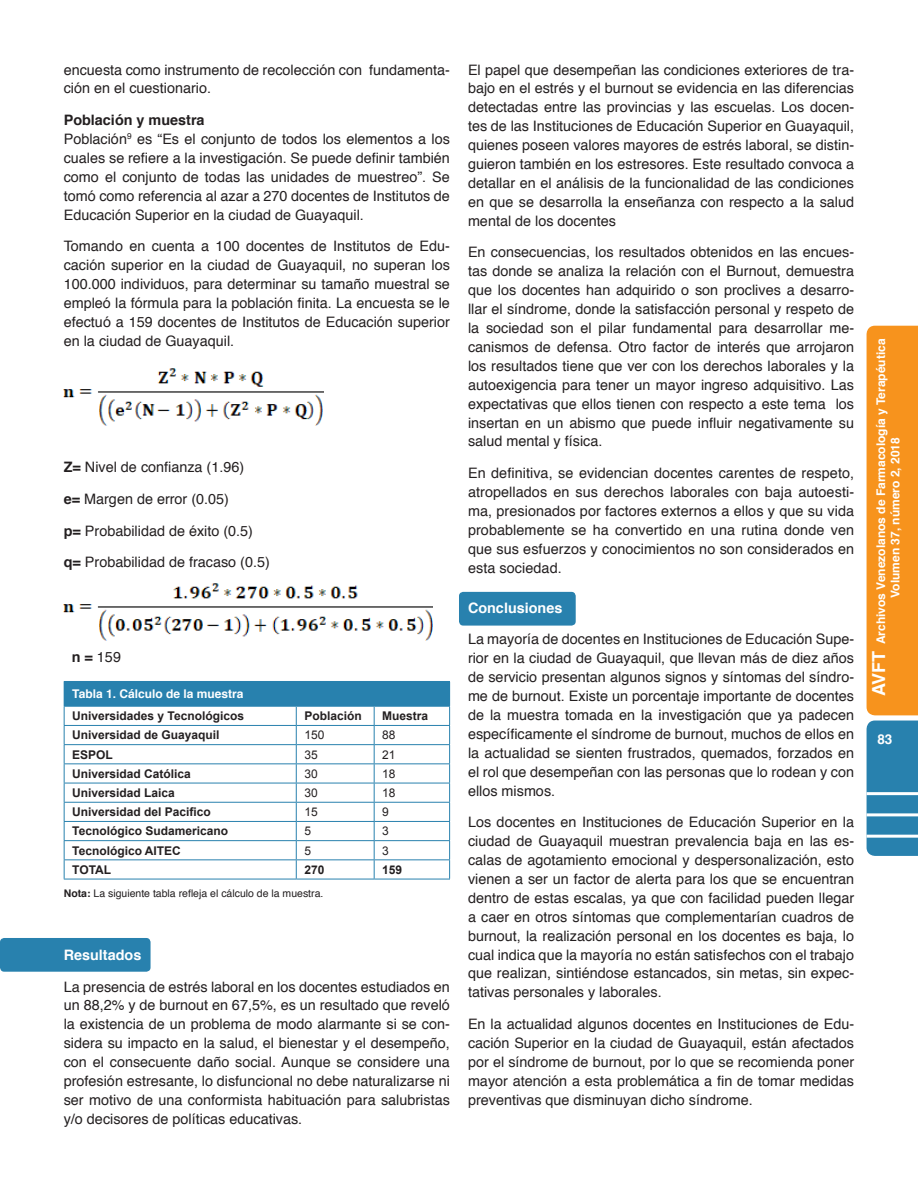
<style>
.page{position:relative;width:918px;height:1188px;background:#fff}
.page>*{position:absolute;margin:0;border:0;box-sizing:border-box;transform-origin:0 0}
.Párrafo_de_lista{font:14.4px/18.9px "Helvetica";color:#231f20;text-align:justify}
.Título_2{font:700 14.4px "Helvetica";color:#fff}
.t1{font:700 14.4px "Helvetica";color:#231f20}
.t2{font:700 13.5px "Helvetica";color:#fff}
.t3{font:700 12px "Arial";color:#231f20}
.Párrafo_de_lista-2{font:700 12px/14.4px "Helvetica";color:#fff;text-align:center}
.t4{font:12px "Arial";color:#231f20}
.t5{font:10.5px "Helvetica";color:#231f20}
.s1{font-weight:700}
.s2{font-size:18px}
</style>
<div class="page">
<div style="left:867px;top:721px;width:51px;height:135px;background:#2881ae"></div>
<div style="left:867px;top:326px;width:51px;height:389px;background:#f7931d"></div>
<hr style="left:867px;top:835px;width:51px;height:3px;background:#fff">
<hr style="left:867px;top:813px;width:51px;height:3px;background:#fff">
<hr style="left:867px;top:792px;width:51px;height:3px;background:#fff">
<div style="left:459px;top:592px;width:117px;height:34px;background:#2881ae;border-radius:4px"></div>
<div style="left:0;top:938px;width:151px;height:34px;background:#2881ae;border-radius:4px"></div>
<img style="left:64px;top:368px;width:260px;height:57px">
<img style="left:64px;top:583px;width:369px;height:57px">
<div style="left:64px;top:681px;width:386px;height:25px;background:#2881ae"></div>
<hr style="left:64px;top:706px;width:232px;height:1px;background:#2881ae">
<hr style="left:296px;top:706px;width:78px;height:1px;background:#2881ae">
<hr style="left:374px;top:706px;width:76px;height:1px;background:#2881ae">
<hr style="left:64px;top:725px;width:232px;height:1px;background:#2881ae">
<hr style="left:296px;top:725px;width:78px;height:1px;background:#2881ae">
<hr style="left:374px;top:725px;width:76px;height:1px;background:#2881ae">
<hr style="left:64px;top:744px;width:232px;height:1px;background:#2881ae">
<hr style="left:296px;top:744px;width:78px;height:1px;background:#2881ae">
<hr style="left:374px;top:744px;width:76px;height:1px;background:#2881ae">
<hr style="left:64px;top:763px;width:232px;height:1px;background:#2881ae">
<hr style="left:296px;top:763px;width:78px;height:1px;background:#2881ae">
<hr style="left:374px;top:763px;width:76px;height:1px;background:#2881ae">
<hr style="left:64px;top:783px;width:232px;height:1px;background:#2881ae">
<hr style="left:296px;top:783px;width:78px;height:1px;background:#2881ae">
<hr style="left:374px;top:783px;width:76px;height:1px;background:#2881ae">
<hr style="left:64px;top:802px;width:232px;height:1px;background:#2881ae">
<hr style="left:296px;top:802px;width:78px;height:1px;background:#2881ae">
<hr style="left:374px;top:802px;width:76px;height:1px;background:#2881ae">
<hr style="left:64px;top:821px;width:232px;height:1px;background:#2881ae">
<hr style="left:296px;top:821px;width:78px;height:1px;background:#2881ae">
<hr style="left:374px;top:821px;width:76px;height:1px;background:#2881ae">
<hr style="left:64px;top:840px;width:232px;height:1px;background:#2881ae">
<hr style="left:296px;top:840px;width:78px;height:1px;background:#2881ae">
<hr style="left:374px;top:840px;width:76px;height:1px;background:#2881ae">
<hr style="left:64px;top:859px;width:232px;height:1px;background:#2881ae">
<svg style="left:64px;top:706px;width:1px;height:173px"></svg>
<hr style="left:296px;top:859px;width:78px;height:1px;background:#2881ae">
<svg style="left:296px;top:707px;width:1px;height:172px"></svg>
<hr style="left:374px;top:859px;width:76px;height:1px;background:#2881ae">
<svg style="left:374px;top:707px;width:1px;height:172px"></svg>
<svg style="left:449px;top:706px;width:1px;height:173px"></svg>
<hr style="left:64px;top:879px;width:232px;height:1px;background:#2881ae">
<hr style="left:296px;top:879px;width:78px;height:1px;background:#2881ae">
<hr style="left:374px;top:879px;width:76px;height:1px;background:#2881ae">
<p class="Párrafo_de_lista" style="left:64px;top:61px;width:388px">encuesta como instrumento de recolección con fundamenta&shy;ción en el cuestionario.</p>
<p class="t1" style="left:64px;top:108px;width:142px">Población y muestra</p>
<p class="Párrafo_de_lista" style="left:64px;top:130px;width:388px">Población<sup>9</sup> es “Es el conjunto de todos los elementos a los cuales se refiere a la investigación. Se puede definir también como el conjunto de todas las unidades de muestreo”. Se tomó como referencia al azar a 270 docentes de Institutos de Educación Superior en la ciudad de Guayaquil.</p>
<p class="Párrafo_de_lista" style="left:64px;top:237px;width:388px">Tomando en cuenta a 100 docentes de Institutos de Edu&shy;cación superior en la ciudad de Guayaquil, no superan los 100.000 individuos, para determinar su tamaño muestral se empleó la fórmula para la población finita. La encuesta se le efectuó a 159 docentes de Institutos de Educación superior en la ciudad de Guayaquil.</p>
<p class="Párrafo_de_lista" style="left:64px;top:458px;width:182px"><span class="s1">Z=</span> Nivel de confianza (1.96)</p>
<p class="Párrafo_de_lista" style="left:64px;top:490px;width:167px"><span class="s1">e=</span> Margen de error (0.05)</p>
<p class="Párrafo_de_lista" style="left:64px;top:522px;width:191px"><span class="s1">p=</span> Probabilidad de éxito (0.5)</p>
<p class="Párrafo_de_lista" style="left:64px;top:553px;width:208px"><span class="s1">q=</span> Probabilidad de fracaso (0.5)</p>
<p class="Párrafo_de_lista" style="left:72px;top:648px;width:51px"><span class="s1">n =</span> 159</p>
<p class="Párrafo_de_lista-2" style="left:72px;top:687px;width:173px">Tabla 1. Cálculo de la muestra</p>
<p class="t3" style="left:72px;top:708px;width:173px">Universidades y Tecnológicos</p>
<p class="t3" style="left:304px;top:708px;width:59px">Población</p>
<p class="t3" style="left:382px;top:708px;width:48px">Muestra</p>
<p class="t3" style="left:72px;top:727px;width:149px">Universidad de Guayaquil</p>
<p class="t4" style="left:304px;top:727px;width:22px">150</p>
<p class="t4" style="left:382px;top:727px;width:15px">88</p>
<p class="t3" style="left:72px;top:746px;width:42px">ESPOL</p>
<p class="t4" style="left:304px;top:747px;width:15px">35</p>
<p class="t4" style="left:382px;top:747px;width:15px">21</p>
<p class="t3" style="left:72px;top:766px;width:120px">Universidad Católica</p>
<p class="t4" style="left:304px;top:766px;width:15px">30</p>
<p class="t4" style="left:382px;top:766px;width:15px">18</p>
<p class="t3" style="left:72px;top:785px;width:104px">Universidad Laica</p>
<p class="t4" style="left:304px;top:785px;width:15px">30</p>
<p class="t4" style="left:382px;top:785px;width:15px">18</p>
<p class="t3" style="left:72px;top:804px;width:140px">Universidad del Pacifico</p>
<p class="t4" style="left:304px;top:804px;width:15px">15</p>
<p class="t4" style="left:382px;top:804px;width:8px">9</p>
<p class="t3" style="left:72px;top:823px;width:157px">Tecnológico Sudamericano</p>
<p class="t4" style="left:304px;top:823px;width:8px">5</p>
<p class="t4" style="left:382px;top:823px;width:8px">3</p>
<p class="t3" style="left:72px;top:842px;width:110px">Tecnológico AITEC</p>
<p class="t4" style="left:304px;top:843px;width:8px">5</p>
<p class="t4" style="left:382px;top:843px;width:8px">3</p>
<p class="t3" style="left:72px;top:862px;width:40px">TOTAL</p>
<p class="t3" style="left:304px;top:862px;width:22px">270</p>
<p class="t3" style="left:382px;top:862px;width:22px">159</p>
<p class="t5" style="left:64px;top:885px;width:261px"><span class="s1">Nota:</span> La siguiente tabla refleja el cálculo de la muestra.</p>
<p class="Título_2" style="left:64px;top:943px;width:79px">Resultados</p>
<p class="Párrafo_de_lista" style="left:64px;top:977px;width:388px">La presencia de estrés laboral en los docentes estudiados en un 88,2% y de burnout en 67,5%, es un resultado que reveló la existencia de un problema de modo alarmante si se con&shy;sidera su impacto en la salud, el bienestar y el desempeño, con el consecuente daño social. Aunque se considere una profesión estresante, lo disfuncional no debe naturalizarse ni ser motivo de una conformista habituación para salubristas y/o decisores de políticas educativas.</p>
<p class="Párrafo_de_lista" style="left:468px;top:61px;width:388px">El papel que desempeñan las condiciones exteriores de tra&shy;bajo en el estrés y el burnout se evidencia en las diferencias detectadas entre las provincias y las escuelas. Los docen&shy;tes de las Instituciones de Educación Superior en Guayaquil, quienes poseen valores mayores de estrés laboral, se distin&shy;guieron también en los estresores. Este resultado convoca a detallar en el análisis de la funcionalidad de las condiciones en que se desarrolla la enseñanza con respecto a la salud mental de los docentes</p>
<p class="Párrafo_de_lista" style="left:468px;top:243px;width:388px">En consecuencias, los resultados obtenidos en las encues&shy;tas donde se analiza la relación con el Burnout, demuestra que los docentes han adquirido o son proclives a desarro&shy;llar el síndrome, donde la satisfacción personal y respeto de la sociedad son el pilar fundamental para desarrollar me&shy;canismos de defensa. Otro factor de interés que arrojaron los resultados tiene que ver con los derechos laborales y la autoexigencia para tener un mayor ingreso adquisitivo. Las expectativas que ellos tienen con respecto a este tema los insertan en un abismo que puede influir negativamente su salud mental y física.</p>
<p class="Párrafo_de_lista" style="left:468px;top:464px;width:388px">En definitiva, se evidencian docentes carentes de respeto, atropellados en sus derechos laborales con baja autoesti&shy;ma, presionados por factores externos a ellos y que su vida probablemente se ha convertido en una rutina donde ven que sus esfuerzos y conocimientos no son considerados en esta sociedad.</p>
<p class="Título_2" style="left:468px;top:596px;width:96px">Conclusiones</p>
<p class="Párrafo_de_lista" style="left:468px;top:630px;width:388px">La mayoría de docentes en Instituciones de Educación Supe&shy;rior en la ciudad de Guayaquil, que llevan más de diez años de servicio presentan algunos signos y síntomas del síndro&shy;me de burnout. Existe un porcentaje importante de docentes de la muestra tomada en la investigación que ya padecen específicamente el síndrome de burnout, muchos de ellos en la actualidad se sienten frustrados, quemados, forzados en el rol que desempeñan con las personas que lo rodean y con ellos mismos.</p>
<p class="Párrafo_de_lista" style="left:468px;top:813px;width:388px">Los docentes en Instituciones de Educación Superior en la ciudad de Guayaquil muestran prevalencia baja en las es&shy;calas de agotamiento emocional y despersonalización, esto vienen a ser un factor de alerta para los que se encuentran dentro de estas escalas, ya que con facilidad pueden llegar a caer en otros síntomas que complementarían cuadros de burnout, la realización personal en los docentes es baja, lo cual indica que la mayoría no están satisfechos con el trabajo que realizan, sintiéndose estancados, sin metas, sin expec&shy;tativas personales y laborales.</p>
<p class="Párrafo_de_lista" style="left:468px;top:1015px;width:388px">En la actualidad algunos docentes en Instituciones de Edu&shy;cación Superior en la ciudad de Guayaquil, están afectados por el síndrome de burnout, por lo que se recomienda poner mayor atención a esta problemática a fin de tomar medidas preventivas que disminuyan dicho síndrome.</p>
<p class="Párrafo_de_lista-2" style="left:874px;top:696px;width:359px;rotate:-90deg"><span class="s2">AVFT</span> Archivos Venezolanos de Farmacología y Terapéutica<br>Volumen 37, número 2, 2018</p>
<p class="t2" style="left:877px;top:729px;width:17px">83</p>
</div>
